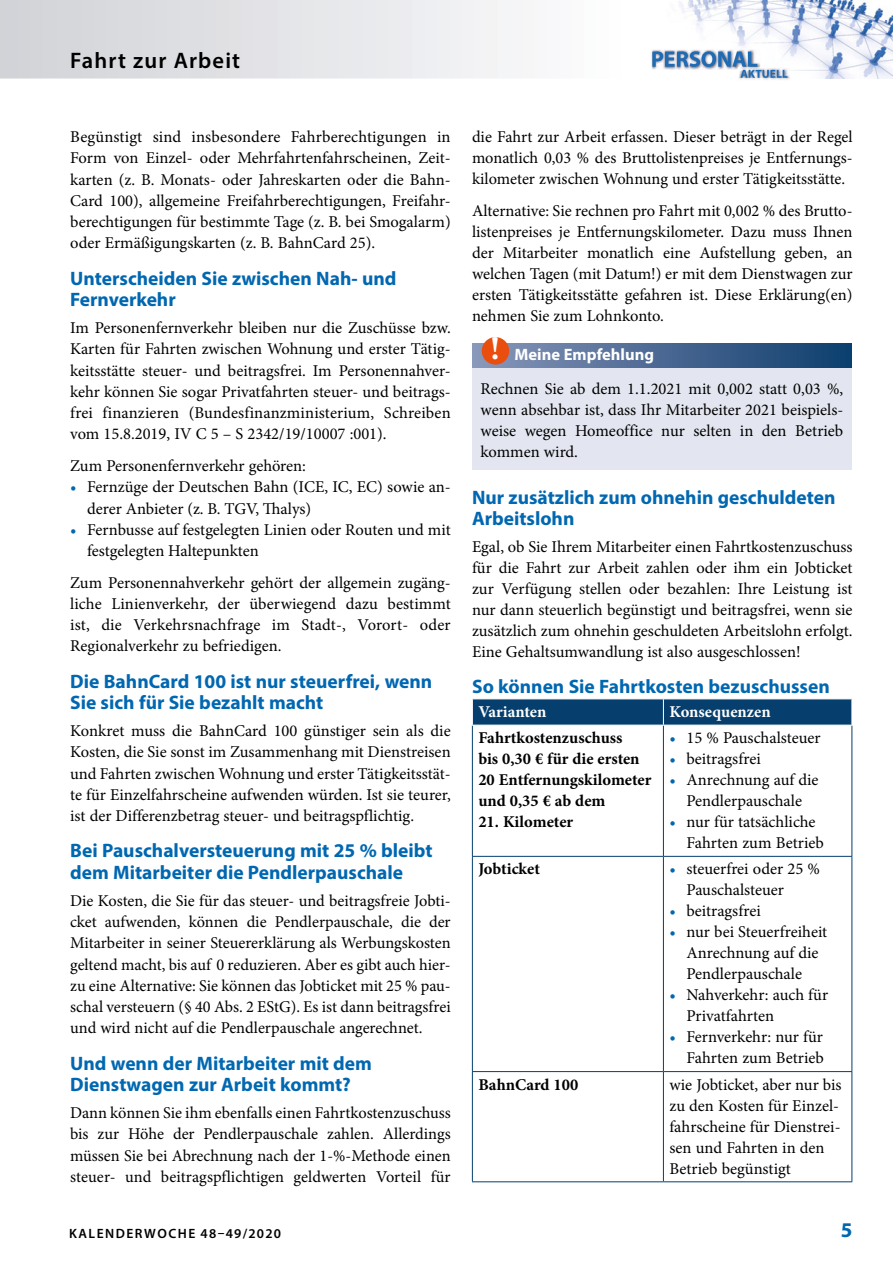
<style>
.page{position:relative;width:893px;height:1263px;background:#fff}
.page>*{position:absolute;margin:0;border:0;box-sizing:border-box;transform-origin:0 0}
.t1{font:700 33px "Minion Pro";color:#fff}
.t2{font:600 22.5px "Myriad Pro";letter-spacing:.05em;color:#000}
.t3{font:700 21px "Myriad Pro";color:#0067b1}
.t4{font:700 19.5px/21.3px "Myriad Pro";color:#0067b1}
.t5{font:16.5px/21.3px "Minion Pro";color:#000;text-align:justify}
.t6{font:700 16.5px/21px "Minion Pro";color:#000}
.t7{font:700 16.5px "Minion Pro";letter-spacing:-.005em;color:#fff}
.t8{font:700 16.5px "Myriad Pro";color:#fff}
.t9{font:600 13.5px "Myriad Pro";letter-spacing:.11em;color:#000}
.s1{color:#0067b1}
</style>
<div class="page">
<img style="left:679px;top:0;width:214px;height:78px">
<img style="left:739px;top:68px;width:51px;height:12px">
<svg style="left:651px;top:49px;width:136px;height:29px"></svg>
<div style="left:472px;top:344px;width:380px;height:25px;background:linear-gradient(to right,#8a96b8,#0d3d6e)"></div>
<div style="left:472px;top:369px;width:380px;height:101px;background:#e3e6f0"></div>
<hr style="left:472px;top:725px;width:1px;height:131px;background:#063f6e">
<hr style="left:663px;top:725px;width:1px;height:131px;background:#063f6e">
<hr style="left:851px;top:725px;width:1px;height:131px;background:#063f6e">
<hr style="left:472px;top:856px;width:191px;height:1px;background:#063f6e">
<hr style="left:472px;top:857px;width:1px;height:214px;background:#063f6e">
<hr style="left:663px;top:856px;width:189px;height:1px;background:#063f6e">
<hr style="left:663px;top:857px;width:1px;height:214px;background:#063f6e">
<hr style="left:851px;top:857px;width:1px;height:214px;background:#063f6e">
<hr style="left:472px;top:1071px;width:191px;height:1px;background:#063f6e">
<hr style="left:472px;top:1072px;width:1px;height:109px;background:#063f6e">
<hr style="left:663px;top:1071px;width:189px;height:1px;background:#063f6e">
<hr style="left:663px;top:1072px;width:1px;height:109px;background:#063f6e">
<hr style="left:851px;top:1072px;width:1px;height:109px;background:#063f6e">
<hr style="left:472px;top:1181px;width:191px;height:1px;background:#063f6e">
<hr style="left:663px;top:1181px;width:189px;height:1px;background:#063f6e">
<svg style="left:472px;top:699px;width:380px;height:26px;background:#0e4573"></svg>
<hr style="left:472px;top:725px;width:191px;height:1px;background:#fff">
<hr style="left:663px;top:725px;width:189px;height:1px;background:#fff">
<div style="left:482px;top:337px;width:27px;height:28px;background:#e94e0f;border-radius:50%"></div>
<h2 class="t2" style="left:70px;top:46px;width:171px">Fahrt zur Arbeit</h2>
<p class="t5" style="left:70px;top:126px;width:382px">Begünstigt sind insbesondere Fahrberechtigungen in Form von Einzel- oder Mehrfahrtenfahrscheinen, Zeit&shy;karten (z. B. Monats- oder Jahreskarten oder die Bahn-Card 100), allgemeine Freifahrberechtigungen, Freifahr&shy;berechtigungen für bestimmte Tage (z. B. bei Smogalarm) oder Ermäßigungskarten (z. B. BahnCard 25).</p>
<p class="t4" style="left:70px;top:267px;width:328px">Unterscheiden Sie zwischen Nah- und<br>Fernverkehr</p>
<p class="t5" style="left:70px;top:317px;width:382px">Im Personenfernverkehr bleiben nur die Zuschüsse bzw.<br>Karten für Fahrten zwischen Wohnung und erster Tätig&shy;keitsstätte steuer- und beitragsfrei. Im Personennahver&shy;kehr können Sie sogar Privatfahrten steuer- und beitrags&shy;frei finanzieren (Bundesfinanzministerium, Schreiben vom 15.8.2019, IV C 5 – S 2342/19/10007 :001).</p>
<p class="t5" style="left:70px;top:455px;width:237px">Zum Personenfernverkehr gehören:</p>
<p class="t5" style="left:87px;top:476px;width:365px;text-indent:-17px"><span class="s1">•</span> Fernzüge der Deutschen Bahn (ICE, IC, EC) sowie an&shy;derer Anbieter (z. B. TGV, Thalys)</p>
<p class="t5" style="left:87px;top:519px;width:365px;text-indent:-17px"><span class="s1">•</span> Fernbusse auf festgelegten Linien oder Routen und mit festgelegten Haltepunkten</p>
<p class="t5" style="left:70px;top:572px;width:382px">Zum Personennahverkehr gehört der allgemein zugäng&shy;liche Linienverkehr, der überwiegend dazu bestimmt ist, die Verkehrsnachfrage im Stadt-, Vorort- oder Regionalverkehr zu befriedigen.</p>
<p class="t4" style="left:70px;top:670px;width:364px">Die BahnCard 100 ist nur steuerfrei, wenn<br>Sie sich für Sie bezahlt macht</p>
<p class="t5" style="left:70px;top:720px;width:382px">Konkret muss die BahnCard 100 günstiger sein als die Kosten, die Sie sonst im Zusammenhang mit Dienstreisen und Fahrten zwischen Wohnung und erster Tätigkeitsstät&shy;te für Einzelfahrscheine aufwenden würden. Ist sie teurer, ist der Differenzbetrag steuer- und beitragspflichtig.</p>
<p class="t4" style="left:70px;top:839px;width:364px">Bei Pauschalversteuerung mit 25 % bleibt dem Mitarbeiter die Pendlerpauschale</p>
<p class="t5" style="left:70px;top:890px;width:382px">Die Kosten, die Sie für das steuer- und beitragsfreie Jobti&shy;cket aufwenden, können die Pendlerpauschale, die der Mitarbeiter in seiner Steuererklärung als Werbungskosten geltend macht, bis auf 0 reduzieren. Aber es gibt auch hier&shy;zu eine Alternative: Sie können das Jobticket mit 25 % pau&shy;schal versteuern (§ 40 Abs. 2 EStG). Es ist dann beitragsfrei und wird nicht auf die Pendlerpauschale angerechnet.</p>
<p class="t4" style="left:70px;top:1052px;width:303px">Und wenn der Mitarbeiter mit dem<br>Dienstwagen zur Arbeit kommt?</p>
<p class="t5" style="left:70px;top:1102px;width:382px">Dann können Sie ihm ebenfalls einen Fahrtkostenzuschuss bis zur Höhe der Pendlerpauschale zahlen. Allerdings müssen Sie bei Abrechnung nach der 1-%-Methode einen steuer- und beitragspflichtigen geldwerten Vorteil für</p>
<p class="t5" style="left:472px;top:126px;width:382px">die Fahrt zur Arbeit erfassen. Dieser beträgt in der Regel monatlich 0,03 % des Bruttolistenpreises je Entfernungs&shy;kilometer zwischen Wohnung und erster Tätigkeitsstätte.</p>
<p class="t5" style="left:472px;top:200px;width:382px">Alternative: Sie rechnen pro Fahrt mit 0,002 % des Brutto&shy;listenpreises je Entfernungskilometer. Dazu muss Ihnen der Mitarbeiter monatlich eine Aufstellung geben, an welchen Tagen (mit Datum!) er mit dem Dienstwagen zur ersten Tätigkeitsstätte gefahren ist. Diese Erklärung(en) nehmen Sie zum Lohnkonto.</p>
<p class="t8" style="left:514px;top:344px;width:141px">Meine Empfehlung</p>
<p class="t5" style="left:480px;top:378px;width:364px">Rechnen Sie ab dem 1.1.2021 mit 0,002 statt 0,03 %, wenn absehbar ist, dass Ihr Mitarbeiter 2021 beispiels&shy;weise wegen Homeoffice nur selten in den Betrieb kommen wird.</p>
<p class="t4" style="left:472px;top:486px;width:365px">Nur zusätzlich zum ohnehin geschuldeten<br>Arbeitslohn</p>
<p class="t5" style="left:472px;top:536px;width:382px">Egal, ob Sie Ihrem Mitarbeiter einen Fahrtkostenzuschuss für die Fahrt zur Arbeit zahlen oder ihm ein Jobticket zur Verfügung stellen oder bezahlen: Ihre Leistung ist nur dann steuerlich begünstigt und beitragsfrei, wenn sie zusätzlich zum ohnehin geschuldeten Arbeitslohn erfolgt.<br>Eine Gehaltsumwandlung ist also ausgeschlossen!</p>
<p class="t4" style="left:472px;top:675px;width:359px">So können Sie Fahrtkosten bezuschussen</p>
<p class="t7" style="left:478px;top:700px;width:70px">Varianten</p>
<p class="t7" style="left:669px;top:700px;width:103px">Konsequenzen</p>
<p class="t6" style="left:478px;top:727px;width:174px">Fahrtkostenzuschuss<br>bis 0,30 € für die ersten<br>20 Entfernungskilometer und 0,35 € ab dem</p>
<p class="t6" style="left:478px;top:811px;width:96px">21. Kilometer</p>
<h1 class="t1" style="left:490px;top:325px;width:11px">!</h1>
<p class="t5" style="left:669px;top:727px;width:153px"><span class="s1">•</span> 15 % Pauschalsteuer</p>
<p class="t5" style="left:669px;top:748px;width:93px"><span class="s1">•</span> beitragsfrei</p>
<p class="t5" style="left:669px;top:769px;width:151px;text-align:center"><span class="s1">•</span> Anrechnung auf die<br>Pendlerpauschale</p>
<p class="t5" style="left:686px;top:811px;width:139px;text-indent:-17px"><span class="s1">•</span> nur für tatsächliche<br>Fahrten zum Betrieb</p>
<p class="t6" style="left:478px;top:858px;width:63px">Jobticket</p>
<p class="t5" style="left:686px;top:859px;width:135px;text-indent:-17px"><span class="s1">•</span> steuerfrei oder 25 %<br>Pauschalsteuer</p>
<p class="t5" style="left:669px;top:900px;width:93px"><span class="s1">•</span> beitragsfrei</p>
<p class="t5" style="left:669px;top:922px;width:159px;text-align:center"><span class="s1">•</span> nur bei Steuerfreiheit<br>Anrechnung auf die<br>Pendlerpauschale</p>
<p class="t5" style="left:686px;top:985px;width:143px;text-indent:-17px"><span class="s1">•</span> Nahverkehr: auch für<br>Privatfahrten</p>
<p class="t5" style="left:669px;top:1027px;width:156px;text-align:right"><span class="s1">•</span> Fernverkehr: nur für<br>Fahrten zum Betrieb</p>
<p class="t6" style="left:478px;top:1074px;width:101px">BahnCard 100</p>
<p class="t5" style="left:669px;top:1074px;width:174px;text-align:left">wie Jobticket, aber nur bis zu den Kosten für Einzel&shy;fahrscheine für Dienstrei&shy;sen und Fahrten in den<br>Betrieb begünstigt</p>
<p class="t9" style="left:69px;top:1224px;width:213px">KALENDERWOCHE 48–49/2020</p>
<p class="t3" style="left:841px;top:1216px;width:13px">5</p>
</div>
